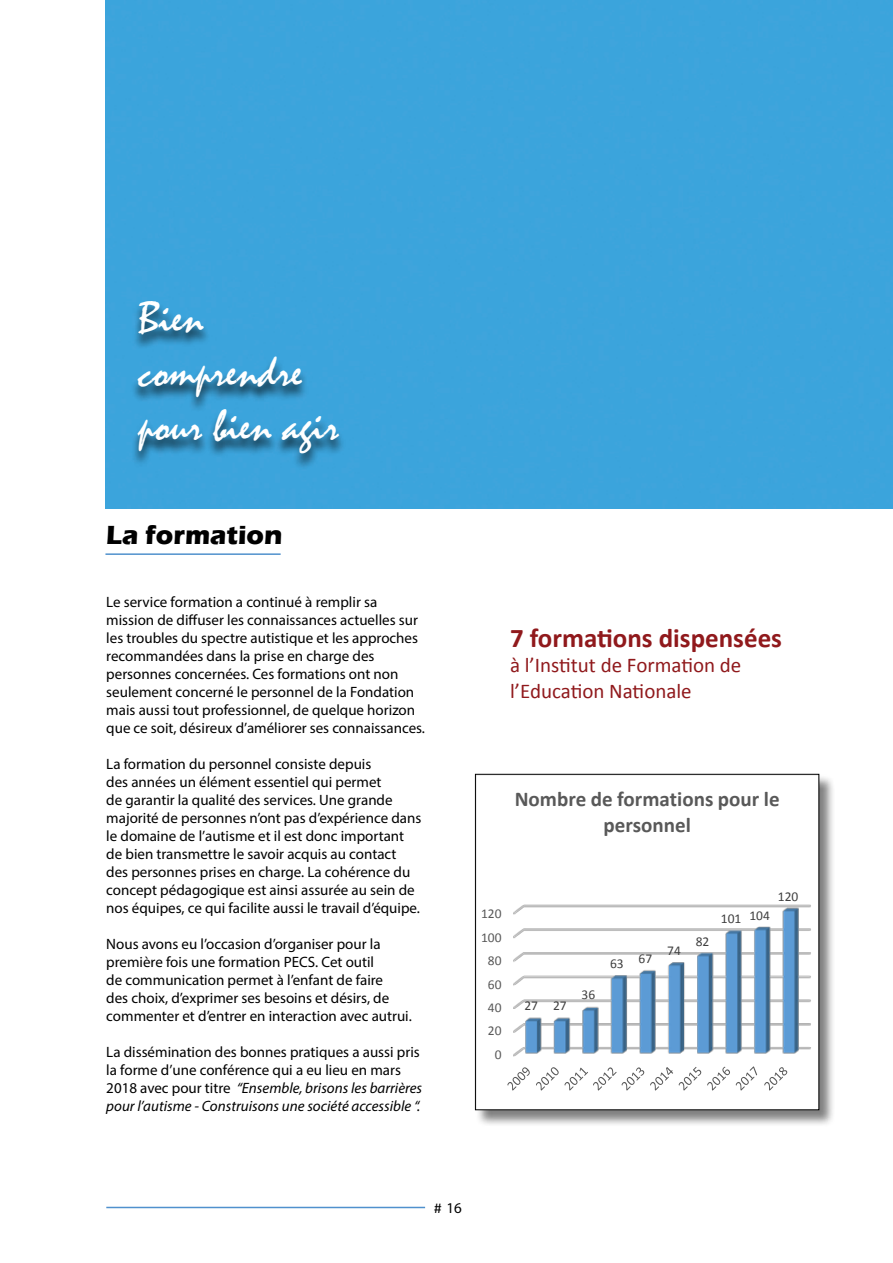
<style>
.page{position:relative;width:893px;height:1263px;background:#fff}
.page>*{position:absolute;margin:0;border:0;box-sizing:border-box;transform-origin:0 0}
.t1{font:45px/54px "Mistral";color:#fff}
.t2{font:700 27px "Calibri";color:#90191c}
.t3{font:700 27px "Eras ITC";color:#000}
.t4{font:21px/25.5px "Calibri";color:#90191c}
.t5{font:700 21px/25.8px "Calibri";color:#595959;text-align:center}
.t6{font:15px/18px "Myriad Pro";color:#000}
.t7{font:13.5px "Calibri";color:#404040}
.t8{font:13.5px "Calibri";color:#595959}
.s1{font-style:italic}
.s2{font-family:"Calibri"}
</style>
<div class="page">
<hr style="left:106px;top:1207px;width:319px;height:1px;background:#5091cd">
<div style="left:105px;top:0;width:788px;height:508px;background:#3ba4dc"></div>
<div style="left:131px;top:302px;width:216px;height:168px;background:#000;opacity:.75"></div>
<div style="left:475px;top:774px;width:361px;height:353px;background:#000;opacity:.5"></div>
<svg style="left:477px;top:776px;width:340px;height:332px"></svg>
<div style="left:475px;top:774px;width:344px;height:336px;border:1px solid #000"></div>
<hr style="left:105px;top:553px;width:176px;height:2px;background:#5091cd">
<h1 class="t1" style="left:138px;top:292px;width:202px">Bien comprendre pour bien agir</h1>
<h2 class="t3" style="left:106px;top:519px;width:178px">La formation</h2>
<p class="t6" style="left:106px;top:592px;width:320px">Le service formation a continué à remplir sa mission de diffuser les connaissances actuelles sur les troubles du spectre autistique et les approches recommandées dans la prise en charge des personnes concernées. Ces formations ont non seulement concerné le personnel de la Fondation mais aussi tout professionnel, de quelque horizon que ce soit, désireux d’améliorer ses connaissances.</p>
<p class="t6" style="left:106px;top:754px;width:317px">La formation du personnel consiste depuis<br>des années un élément essentiel qui permet<br>de garantir la qualité des services. Une grande majorité de personnes n’ont pas d’expérience dans le domaine de l’autisme et il est donc important de bien transmettre le savoir acquis au contact des personnes prises en charge. La cohérence du concept pédagogique est ainsi assurée au sein de nos équipes, ce qui facilite aussi le travail d’équipe.</p>
<p class="t6" style="left:106px;top:934px;width:307px">Nous avons eu l’occasion d’organiser pour la première fois une formation PECS. Cet outil<br>de communication permet à l’enfant de faire<br>des choix, d’exprimer ses besoins et désirs, de commenter et d’entrer en interaction avec autrui.</p>
<p class="t6" style="left:106px;top:1042px;width:317px">La dissémination des bonnes pratiques a aussi pris la forme d’une conférence qui a eu lieu en mars 2018 avec pour titre <span class="s1">“Ensemble, brisons les barrières pour l’autisme - Construisons une société accessible “.</span></p>
<h2 class="t2" style="left:510px;top:620px;width:273px">7 formations dispensées</h2>
<h3 class="t4" style="left:510px;top:652px;width:233px">à l’Institut de Formation de l’Education Nationale</h3>
<h3 class="t5" style="left:515px;top:786px;width:266px">Nombre de formations pour le personnel</h3>
<p class="t8" style="left:481px;top:905px;width:22px">120</p>
<p class="t8" style="left:481px;top:929px;width:22px">100</p>
<p class="t8" style="left:488px;top:952px;width:15px">80</p>
<p class="t8" style="left:488px;top:975px;width:15px">60</p>
<p class="t8" style="left:488px;top:999px;width:15px">40</p>
<p class="t8" style="left:488px;top:1022px;width:15px">20</p>
<p class="t8" style="left:495px;top:1046px;width:8px">0</p>
<p class="t7" style="left:524px;top:997px;width:44px">27 27</p>
<p class="t7" style="left:581px;top:986px;width:15px">36</p>
<p class="t7" style="left:610px;top:952px;width:44px">63 67</p>
<p class="t7" style="left:667px;top:942px;width:15px">74</p>
<p class="t7" style="left:696px;top:932px;width:15px">82</p>
<p class="t7" style="left:721px;top:909px;width:51px">101 104</p>
<p class="t7" style="left:778px;top:888px;width:22px">120</p>
<p class="t6" style="left:434px;top:1198px;width:29px"><span class="s2">#</span> 16</p>
</div>
